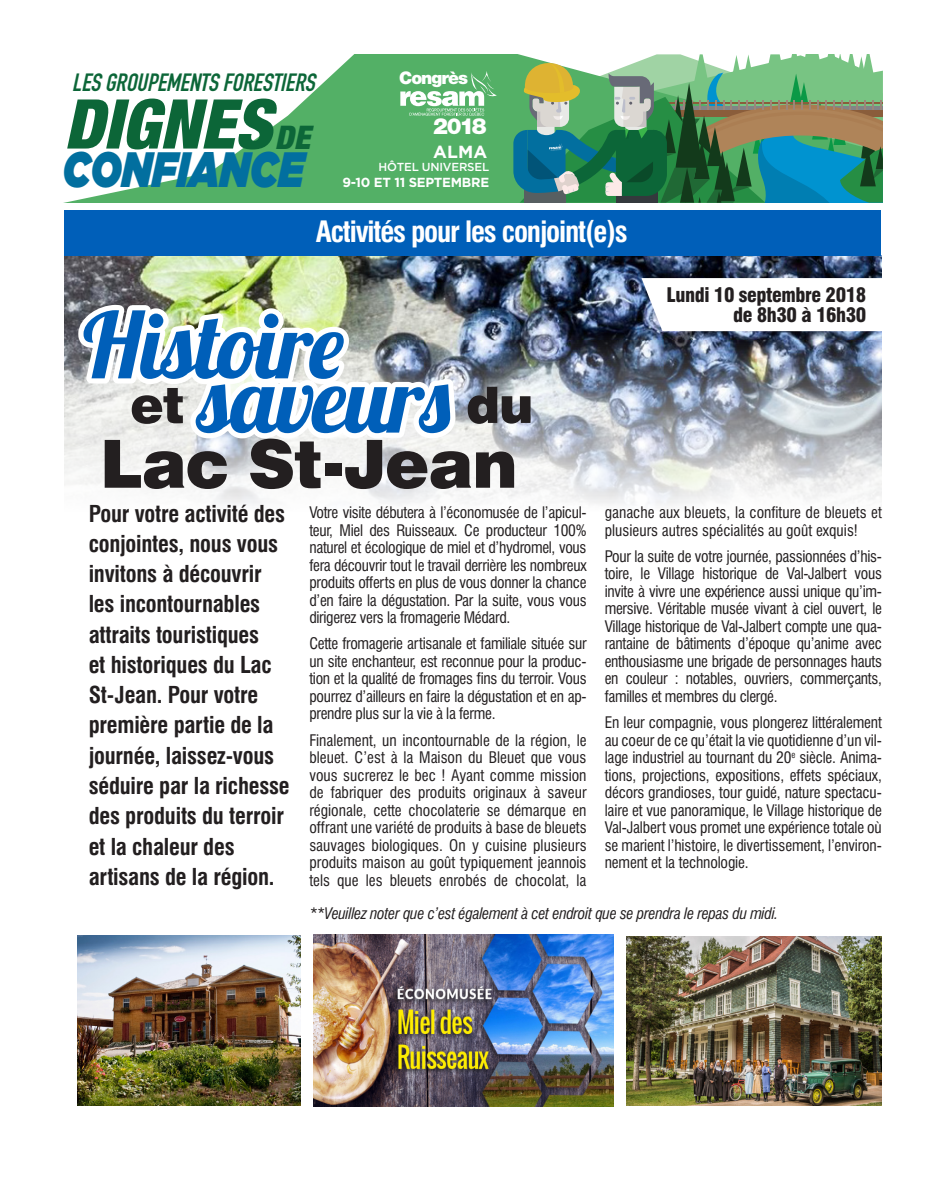
<style>
.page{position:relative;width:945px;height:1197px;background:#fff}
.page>*{position:absolute;margin:0;border:0;box-sizing:border-box;transform-origin:0 0}
.Texte{font:90.83px "Lobster 1.4";letter-spacing:-.02em;color:#005fb9}
.t1{font:italic 900 condensed 68.77px "Helvetica Neue";color:#0c6638}
.Texte-2{font:900 66.5px "Swiss 721 BT";letter-spacing:-.02em;color:#231f20}
.t2{font:italic 900 49.7px "Gotham";color:#026f9f;scale:.79 1}
.t3{font:700 condensed 28.7px "Swiss 721 BT";letter-spacing:-.04em;color:#fff}
.t4{font:italic 24.68px "DIN Engschrift";color:#0c6638}
.Texte-3{font:700 condensed 22.75px/30.3px "Swiss 721 BT";letter-spacing:-.01em;color:#231f20}
.t5{font:900 22.22px "Helvetica Neue";color:#fff}
.Texte-4{font:900 condensed 19.6px "Swiss 721 BT";letter-spacing:-.02em;color:#231f20}
.t6{font:700 17.5px "Gotham";color:#fff}
.t7{font:900 17.32px "Helvetica Neue";letter-spacing:-.06em;color:#fff}
.Texte-5{font:condensed 15.58px/17.5px "Swiss 721 BT";letter-spacing:-.01em;color:#231f20;text-align:justify}
.Texte-6{font:italic condensed 15.58px "Swiss 721 BT";letter-spacing:-.02em;color:#231f20}
.t8{font:700 13.12px "Gotham";letter-spacing:-.02em;color:#fff}
.t9{font:500 11.55px "Gotham";letter-spacing:-.02em;color:#fff}
.s1{font-size:32.55px}
.s2{font-family:"Swiss 721 BT";font-weight:900;font-size:50.23px;color:#231f20}
</style>
<div class="page">
<img style="left:65px;top:256px;width:816px;height:249px">
<img style="left:626px;top:936px;width:255px;height:169px">
<img style="left:78px;top:936px;width:223px;height:170px">
<img style="left:313px;top:935px;width:301px;height:172px">
<div style="left:64px;top:210px;width:817px;height:46px;background:#005fb9"></div>
<img style="left:73px;top:284px;width:388px;height:210px">
<svg style="left:641px;top:278px;width:241px;height:53px"></svg>
<svg style="left:63px;top:54px;width:450px;height:149px;fill:#53b066"></svg>
<svg style="left:400px;top:71px;width:97px;height:45px"></svg>
<svg style="left:513px;top:54px;width:370px;height:149px;background:#5d9877"></svg>
<p class="t4" style="left:74px;top:67px;width:244px">LES GROUPEMENTS FORESTIERS</p>
<p class="t1" style="left:64px;top:82px;width:247px">DIGNES<span class="s1">DE</span></p>
<p class="t2" style="left:63px;top:141px;width:308px">CONFIANCE</p>
<p class="t7" style="left:399px;top:67px;width:70px">Congrès</p>
<p class="t5" style="left:433px;top:113px;width:55px">2018</p>
<p class="t6" style="left:433px;top:142px;width:56px">ALMA</p>
<p class="t9" style="left:379px;top:161px;width:112px">HÔTEL UNIVERSEL</p>
<p class="t8" style="left:342px;top:175px;width:148px">9-10 ET 11 SEPTEMBRE</p>
<p class="t3" style="left:316px;top:215px;width:313px">Activités pour les conjoint(e)s</p>
<p class="Texte" style="left:82px;top:288px;width:263px">Histoire</p>
<p class="Texte" style="left:130px;top:342px;width:405px"><span class="s2">et</span> saveurs <span class="s2">du</span></p>
<p class="Texte-2" style="left:100px;top:423px;width:419px">Lac St-Jean</p>
<p class="Texte-4" style="left:667px;top:283px;width:201px">Lundi 10 septembre 2018</p>
<p class="Texte-4" style="left:733px;top:304px;width:135px">de 8h30 à 16h30</p>
<p class="Texte-3" style="left:89px;top:498px;width:203px">Pour votre activité des conjointes, nous vous invitons à découvrir les incontournables attraits touristiques<br>et historiques du Lac<br>St-Jean. Pour votre première partie de la journée, laissez-vous séduire par la richesse des produits du terroir et la chaleur des artisans de la région.</p>
<p class="Texte-5" style="left:605px;top:504px;width:279px">ganache aux bleuets, la confiture de bleuets et plusieurs autres spécialités au goût exquis!</p>
<p class="Texte-5" style="left:605px;top:548px;width:279px">Pour la suite de votre journée, passionnées d’his&shy;toire, le Village historique de Val-Jalbert vous invite à vivre une expérience aussi unique qu’im&shy;mersive. Véritable musée vivant à ciel ouvert, le Village historique de Val-Jalbert compte une qua&shy;rantaine de bâtiments d’époque qu’anime avec enthousiasme une brigade de personnages hauts en couleur : notables, ouvriers, commerçants, familles et membres du clergé.</p>
<p class="Texte-5" style="left:605px;top:714px;width:279px">En leur compagnie, vous plongerez littéralement au coeur de ce qu’était la vie quotidienne d’un vil&shy;lage industriel au tournant du 20<sup>e</sup> siècle. Anima&shy;tions, projections, expositions, effets spéciaux, décors grandioses, tour guidé, nature spectacu&shy;laire et vue panoramique, le Village historique de Val-Jalbert vous promet une expérience totale où se marient l’histoire, le divertissement, l’environ&shy;nement et la technologie.</p>
<p class="Texte-6" style="left:309px;top:904px;width:471px">**Veuillez noter que c’est également à cet endroit que se prendra le repas du midi.</p>
<p class="Texte-5" style="left:309px;top:504px;width:279px">Votre visite débutera à l’économusée de l’apicul&shy;teur, Miel des Ruisseaux. Ce producteur 100% naturel et écologique de miel et d’hydromel, vous fera découvrir tout le travail derrière les nombreux produits offerts en plus de vous donner la chance d’en faire la dégustation. Par la suite, vous vous dirigerez vers la fromagerie Médard.</p>
<p class="Texte-5" style="left:309px;top:635px;width:279px">Cette fromagerie artisanale et familiale située sur un site enchanteur, est reconnue pour la produc&shy;tion et la qualité de fromages fins du terroir. Vous pourrez d’ailleurs en faire la dégustation et en ap&shy;prendre plus sur la vie à la ferme.</p>
<p class="Texte-5" style="left:309px;top:731px;width:279px">Finalement, un incontournable de la région, le bleuet. C’est à la Maison du Bleuet que vous vous sucrerez le bec ! Ayant comme mission de fabriquer des produits originaux à saveur régionale, cette chocolaterie se démarque en offrant une variété de produits à base de bleuets sauvages biologiques. On y cuisine plusieurs produits maison au goût typiquement jeannois tels que les bleuets enrobés de chocolat, la</p>
</div>
